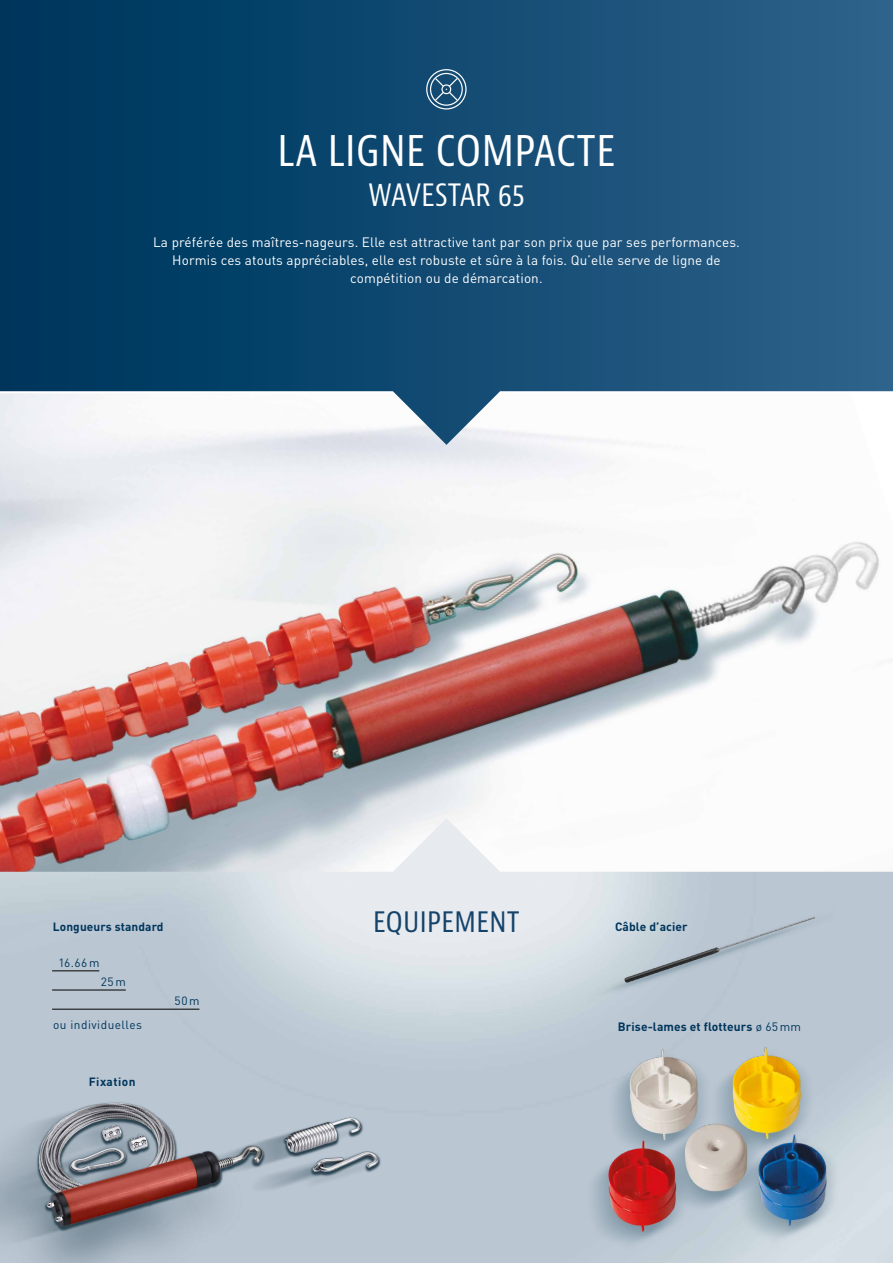
<style>
.page{position:relative;width:893px;height:1263px;background:#fff}
.page>*{position:absolute;margin:0;border:0;box-sizing:border-box;transform-origin:0 0}
.t1{font:condensed 45px "Bernina Sans";letter-spacing:.01em;color:#fff}
.t2{font:condensed 30px "Bernina Sans";color:#fff}
.t3{font:condensed 30px "Bernina Sans";letter-spacing:.01em;color:#15436a}
.t4{font:13.5px/18px "DIN Pro";letter-spacing:.01em;color:#fff;text-align:center}
.t5{font:700 12px "DIN Pro";letter-spacing:.01em;color:#00355b}
.t6{font:11.85px "DIN Pro";letter-spacing:.04em;color:#00355b}
.t7{font:700 11.85px "DIN Pro";letter-spacing:.01em;color:#00355b}
.t8{font:700 11.85px "DIN Pro";letter-spacing:.04em;color:#00355b}
.s1{font-weight:400}
</style>
<div class="page">
<img style="left:0;top:445px;width:879px;height:373px">
<img style="left:0;top:0;width:893px;height:445px">
<img style="left:0;top:818px;width:893px;height:445px">
<svg style="left:426px;top:69px;width:41px;height:41px;background:#43708f"></svg>
<img style="left:554px;top:1034px;width:339px;height:229px">
<img style="left:587px;top:893px;width:250px;height:149px">
<hr style="left:52px;top:1009px;width:147px;height:1px;background:#000">
<hr style="left:52px;top:990px;width:74px;height:1px;background:#000">
<hr style="left:52px;top:970px;width:47px;height:1px;background:#000">
<img style="left:0;top:1089px;width:393px;height:174px">
<h1 class="t1" style="left:277px;top:122px;width:340px">LA LIGNE COMPACTE</h1>
<h2 class="t2" style="left:368px;top:177px;width:158px">WAVESTAR 65</h2>
<p class="t4" style="left:153px;top:232px;width:588px">La préférée des maîtres-nageurs. Elle est attractive tant par son prix que par ses performances.<br>Hormis ces atouts appréciables, elle est robuste et sûre à la fois. Qu’elle serve de ligne de compétition ou de démarcation.</p>
<p class="t7" style="left:53px;top:917px;width:112px">Longueurs standard</p>
<p class="t6" style="left:58px;top:953px;width:43px">16.66m</p>
<p class="t6" style="left:101px;top:972px;width:26px">25m</p>
<p class="t6" style="left:53px;top:1015px;width:91px">ou individuelles</p>
<p class="t6" style="left:175px;top:991px;width:26px">50m</p>
<p class="t8" style="left:89px;top:1072px;width:48px">Fixation</p>
<h2 class="t3" style="left:373px;top:903px;width:148px">EQUIPEMENT</h2>
<p class="t5" style="left:615px;top:917px;width:74px">Câble d’acier</p>
<p class="t5" style="left:618px;top:1017px;width:185px">Brise-lames et flotteurs <span class="s1">ø 65mm</span></p>
</div>
